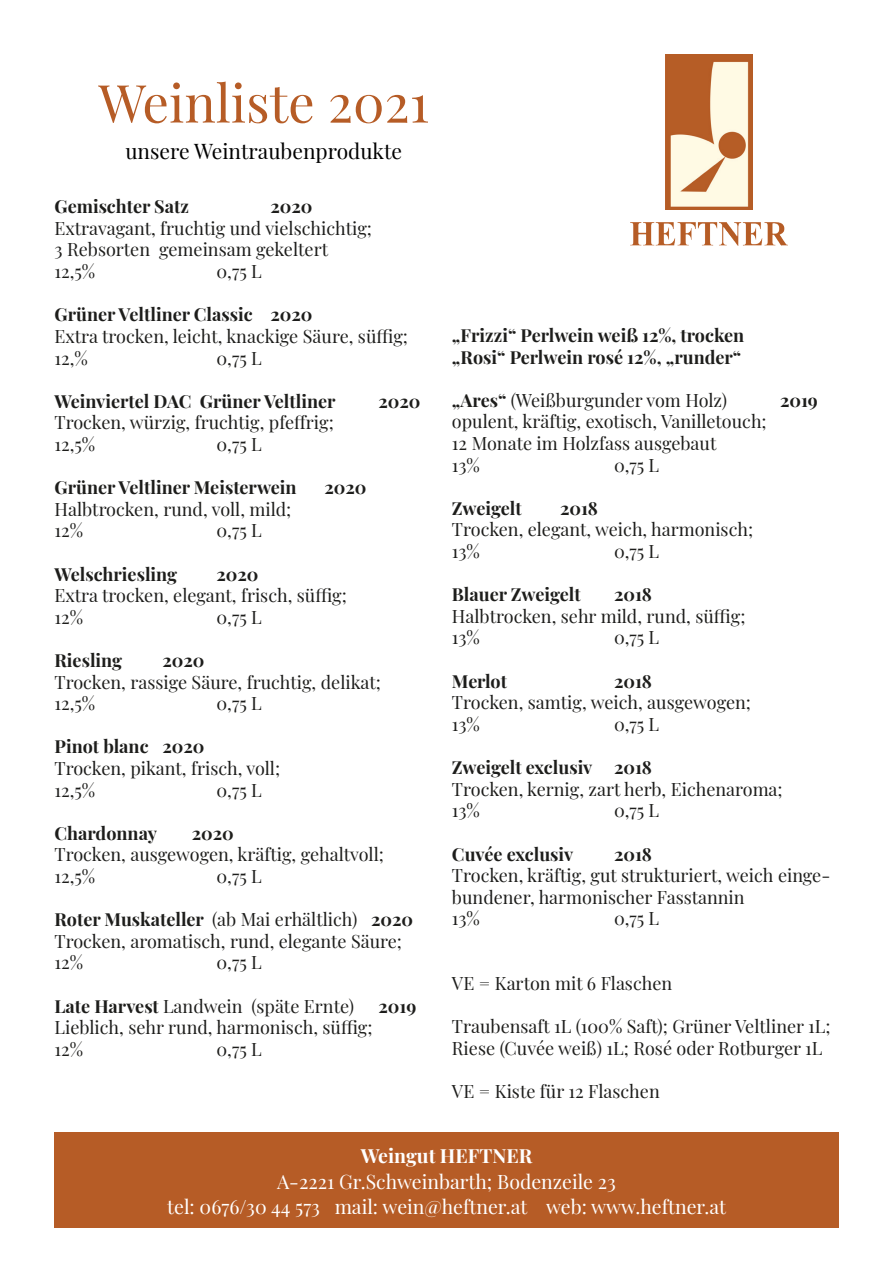
<style>
.page{position:relative;width:893px;height:1263px;background:#fff}
.page>*{position:absolute;margin:0;border:0;box-sizing:border-box;transform-origin:0 0}
.t1{font:52.5px "Playfair Display";color:#b65c26}
.t2{font:21px "Playfair Display";color:#000}
.t3{font:19.5px/25.5px "Playfair Display";color:#fff;text-align:center}
.t4{font:700 19.5px "Playfair Display";color:#fff}
.t5{font:18px/21.6px "Playfair Display";color:#1d1d1b}
.t6{font:700 18px/21.6px "Playfair Display";color:#1d1d1b}
.s1{font-weight:700}
</style>
<div class="page">
<div style="left:54px;top:1132px;width:785px;height:95px;background:#b65c26"></div>
<img style="left:666px;top:54px;width:86px;height:156px">
<img style="left:631px;top:223px;width:156px;height:22px">
<h1 class="t1" style="left:99px;top:62px;width:332px">Weinliste 2021</h1>
<p class="t2" style="left:125px;top:134px;width:278px">unsere Weintraubenprodukte</p>
<p class="t6" style="left:55px;top:194px;width:136px">Gemischter Satz</p>
<p class="t6" style="left:271px;top:194px;width:44px">2020</p>
<p class="t5" style="left:55px;top:216px;width:319px">Extravagant, fruchtig und vielschichtig;<br>3 Rebsorten gemeinsam gekeltert<br>12,5%</p>
<p class="t5" style="left:217px;top:259px;width:47px">0,75 L</p>
<p class="t6" style="left:55px;top:302px;width:260px">Grüner Veltliner Classic 2020</p>
<p class="t5" style="left:55px;top:324px;width:355px">Extra trocken, leicht, knackige Säure, süffig;<br>12,%</p>
<p class="t5" style="left:217px;top:345px;width:47px">0,75 L</p>
<p class="t6" style="left:55px;top:389px;width:283px">Weinviertel DAC Grüner Veltliner</p>
<p class="t6" style="left:379px;top:389px;width:44px">2020</p>
<p class="t5" style="left:55px;top:410px;width:281px">Trocken, würzig, fruchtig, pfeffrig;<br>12,5%</p>
<p class="t5" style="left:217px;top:432px;width:47px">0,75 L</p>
<p class="t6" style="left:55px;top:475px;width:244px">Grüner Veltliner Meisterwein</p>
<p class="t6" style="left:325px;top:475px;width:44px">2020</p>
<p class="t5" style="left:55px;top:497px;width:238px">Halbtrocken, rund, voll, mild;<br>12%</p>
<p class="t5" style="left:217px;top:518px;width:47px">0,75 L</p>
<p class="t6" style="left:55px;top:561px;width:124px">Welschriesling</p>
<p class="t6" style="left:217px;top:561px;width:44px">2020</p>
<p class="t5" style="left:55px;top:583px;width:294px">Extra trocken, elegant, frisch, süffig;<br>12%</p>
<p class="t5" style="left:217px;top:605px;width:47px">0,75 L</p>
<p class="t6" style="left:55px;top:648px;width:69px">Riesling</p>
<p class="t6" style="left:163px;top:648px;width:44px">2020</p>
<p class="t5" style="left:55px;top:669px;width:328px">Trocken, rassige Säure, fruchtig, delikat;<br>12,5%</p>
<p class="t5" style="left:217px;top:691px;width:47px">0,75 L</p>
<p class="t6" style="left:55px;top:734px;width:152px">Pinot blanc 2020</p>
<p class="t5" style="left:55px;top:756px;width:227px">Trocken, pikant, frisch, voll;<br>12,5%</p>
<p class="t5" style="left:217px;top:777px;width:47px">0,75 L</p>
<p class="t6" style="left:55px;top:821px;width:104px">Chardonnay</p>
<p class="t6" style="left:192px;top:821px;width:44px">2020</p>
<p class="t5" style="left:55px;top:842px;width:331px">Trocken, ausgewogen, kräftig, gehaltvoll;<br>12,5%</p>
<p class="t5" style="left:217px;top:864px;width:47px">0,75 L</p>
<p class="t5" style="left:55px;top:907px;width:360px"><span class="s1">Roter Muskateller</span> (ab Mai erhältlich) <span class="s1">2020<br></span>Trocken, aromatisch, rund, elegante Säure;<br>12%</p>
<p class="t5" style="left:217px;top:950px;width:47px">0,75 L</p>
<p class="t5" style="left:55px;top:993px;width:301px"><span class="s1">Late Harvest</span> Landwein (späte Ernte)</p>
<p class="t6" style="left:379px;top:993px;width:39px">2019</p>
<p class="t5" style="left:55px;top:1015px;width:320px">Lieblich, sehr rund, harmonisch, süffig;<br>12%</p>
<p class="t5" style="left:217px;top:1037px;width:47px">0,75 L</p>
<p class="t6" style="left:452px;top:323px;width:294px">„Frizzi“ Perlwein weiß 12%, trocken „Rosi“ Perlwein rosé 12%, „runder“</p>
<p class="t5" style="left:452px;top:388px;width:277px"><span class="s1">„Ares“</span> (Weißburgunder vom Holz)</p>
<p class="t6" style="left:780px;top:388px;width:39px">2019</p>
<p class="t5" style="left:452px;top:409px;width:316px">opulent, kräftig, exotisch, Vanilletouch;<br>12 Monate im Holzfass ausgebaut<br>13%</p>
<p class="t5" style="left:614px;top:453px;width:47px">0,75 L</p>
<p class="t6" style="left:452px;top:496px;width:71px">Zweigelt</p>
<p class="t6" style="left:560px;top:496px;width:40px">2018</p>
<p class="t5" style="left:452px;top:517px;width:303px">Trocken, elegant, weich, harmonisch;<br>13%</p>
<p class="t5" style="left:614px;top:539px;width:47px">0,75 L</p>
<p class="t6" style="left:452px;top:582px;width:130px">Blauer Zweigelt</p>
<p class="t6" style="left:614px;top:582px;width:40px">2018</p>
<p class="t5" style="left:452px;top:604px;width:295px">Halbtrocken, sehr mild, rund, süffig;<br>13%</p>
<p class="t5" style="left:614px;top:625px;width:47px">0,75 L</p>
<p class="t6" style="left:452px;top:669px;width:57px">Merlot</p>
<p class="t6" style="left:614px;top:669px;width:40px">2018</p>
<p class="t5" style="left:452px;top:690px;width:301px">Trocken, samtig, weich, ausgewogen;<br>13%</p>
<p class="t5" style="left:614px;top:712px;width:47px">0,75 L</p>
<p class="t6" style="left:452px;top:755px;width:202px">Zweigelt exclusiv 2018</p>
<p class="t5" style="left:452px;top:777px;width:332px">Trocken, kernig, zart herb, Eichenaroma;<br>13%</p>
<p class="t5" style="left:614px;top:798px;width:47px">0,75 L</p>
<p class="t6" style="left:452px;top:841px;width:123px">Cuvée exclusiv</p>
<p class="t6" style="left:614px;top:841px;width:40px">2018</p>
<p class="t5" style="left:452px;top:863px;width:380px">Trocken, kräftig, gut strukturiert, weich einge&shy;bundener, harmonischer Fasstannin<br>13%</p>
<p class="t5" style="left:614px;top:906px;width:47px">0,75 L</p>
<p class="t5" style="left:452px;top:971px;width:222px">VE = Karton mit 6 Flaschen</p>
<p class="t5" style="left:452px;top:1014px;width:380px">Traubensaft 1L (100% Saft); Grüner Veltliner 1L;<br>Riese (Cuvée weiß) 1L; Rosé oder Rotburger 1L</p>
<p class="t5" style="left:452px;top:1079px;width:209px">VE = Kiste für 12 Flaschen</p>
<p class="t4" style="left:361px;top:1141px;width:173px">Weingut HEFTNER</p>
<p class="t3" style="left:167px;top:1167px;width:560px">A-2221 Gr.Schweinbarth; Bodenzeile 23<br>tel: 0676/30 44 573 mail: wein@heftner.at web: www.heftner.at</p>
</div>
